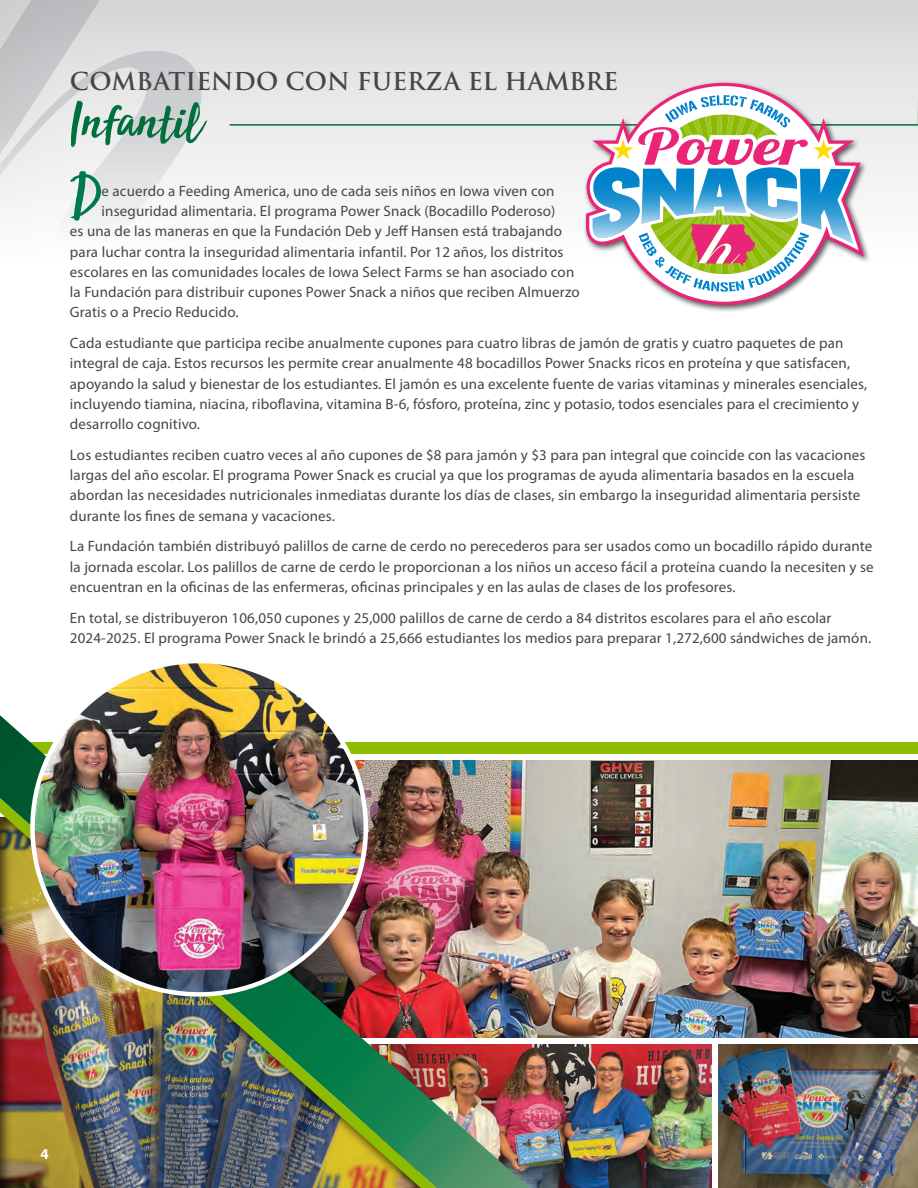
<style>
.page{position:relative;width:918px;height:1188px;background:#fff}
.page>*{position:absolute;margin:0;border:0;box-sizing:border-box;transform-origin:0 0}
.t1{font:58.2px "Sun Valley";color:#006f3c}
.t2{font:57.45px "Sun Valley";color:#007a4a}
.t3{font:600 24px "Trajan Pro 3";color:#454647}
.t4{font:15px/20.2px "Myriad Pro";letter-spacing:.01em;color:#454647}
.t5{font:700 15px "Myriad Pro";color:#fff}
</style>
<div class="page">
<div style="left:0;top:0;width:918px;height:312px;background:#231f20;opacity:.75"></div>
<svg style="left:0;top:0;width:366px;height:243px"></svg>
<hr style="left:230px;top:124px;width:688px;height:2px;background:#006f3c">
<div style="left:0;top:743px;width:918px;height:11px;background:#8dbb00"></div>
<img style="left:532px;top:1044px;width:180px;height:144px">
<img style="left:719px;top:1044px;width:199px;height:144px">
<img style="left:530px;top:761px;width:388px;height:276px">
<div style="left:583px;top:80px;width:288px;height:233px;background:#231f20;opacity:.75"></div>
<svg style="left:586px;top:83px;width:278px;height:222px"></svg>
<svg style="left:589px;top:86px;width:270px;height:216px"></svg>
<svg style="left:593px;top:95px;width:260px;height:197px"></svg>
<img style="left:0;top:715px;width:530px;height:473px">
<img style="left:0;top:798px;width:437px;height:390px">
<img style="left:32px;top:661px;width:334px;height:333px;border-radius:167px">
<p class="t3" style="left:70px;top:64px;width:550px">COMBATIENDO CON FUERZA EL HAMBRE</p>
<p class="t1" style="left:69px;top:72px;width:133px">Infantil</p>
<p class="t2" style="left:72px;top:146px;width:31px">D</p>
<p class="t4" style="left:102px;top:181px;width:454px">e acuerdo a Feeding America, uno de cada seis niños en Iowa viven con</p>
<p class="t4" style="left:102px;top:201px;width:456px">inseguridad alimentaria. El programa Power Snack (Bocadillo Poderoso)</p>
<p class="t4" style="left:70px;top:221px;width:494px">es una de las maneras en que la Fundación Deb y Jeff Hansen está trabajando</p>
<p class="t4" style="left:70px;top:241px;width:495px">para luchar contra la inseguridad alimentaria infantil. Por 12 años, los distritos</p>
<p class="t4" style="left:70px;top:262px;width:506px">escolares en las comunidades locales de Iowa Select Farms se han asociado con</p>
<p class="t4" style="left:70px;top:282px;width:511px">la Fundación para distribuir cupones Power Snack a niños que reciben Almuerzo</p>
<p class="t4" style="left:70px;top:302px;width:170px">Gratis o a Precio Reducido.</p>
<p class="t4" style="left:70px;top:333px;width:799px">Cada estudiante que participa recibe anualmente cupones para cuatro libras de jamón de gratis y cuatro paquetes de pan integral de caja. Estos recursos les permite crear anualmente 48 bocadillos Power Snacks ricos en proteína y que satisfacen, apoyando la salud y bienestar de los estudiantes. El jamón es una excelente fuente de varias vitaminas y minerales esenciales, incluyendo tiamina, niacina, riboflavina, vitamina B-6, fósforo, proteína, zinc y potasio, todos esenciales para el crecimiento y desarrollo cognitivo.</p>
<p class="t4" style="left:70px;top:445px;width:797px">Los estudiantes reciben cuatro veces al año cupones de $8 para jamón y $3 para pan integral que coincide con las vacaciones largas del año escolar. El programa Power Snack es crucial ya que los programas de ayuda alimentaria basados en la escuela abordan las necesidades nutricionales inmediatas durante los días de clases, sin embargo la inseguridad alimentaria persiste durante los fines de semana y vacaciones.</p>
<p class="t4" style="left:70px;top:536px;width:805px;text-align:justify">La Fundación también distribuyó palillos de carne de cerdo no perecederos para ser usados como un bocadillo rápido durante la jornada escolar. Los palillos de carne de cerdo le proporcionan a los niños un acceso fácil a proteína cuando la necesiten y se encuentran en la oficinas de las enfermeras, oficinas principales y en las aulas de clases de los profesores.</p>
<p class="t4" style="left:70px;top:607px;width:803px">En total, se distribuyeron 106,050 cupones y 25,000 palillos de carne de cerdo a 84 distritos escolares para el año escolar<br>2024-2025. El programa Power Snack le brindó a 25,666 estudiantes los medios para preparar 1,272,600 sándwiches de jamón.</p>
<p class="t5" style="left:40px;top:1144px;width:10px">4</p>
</div>
